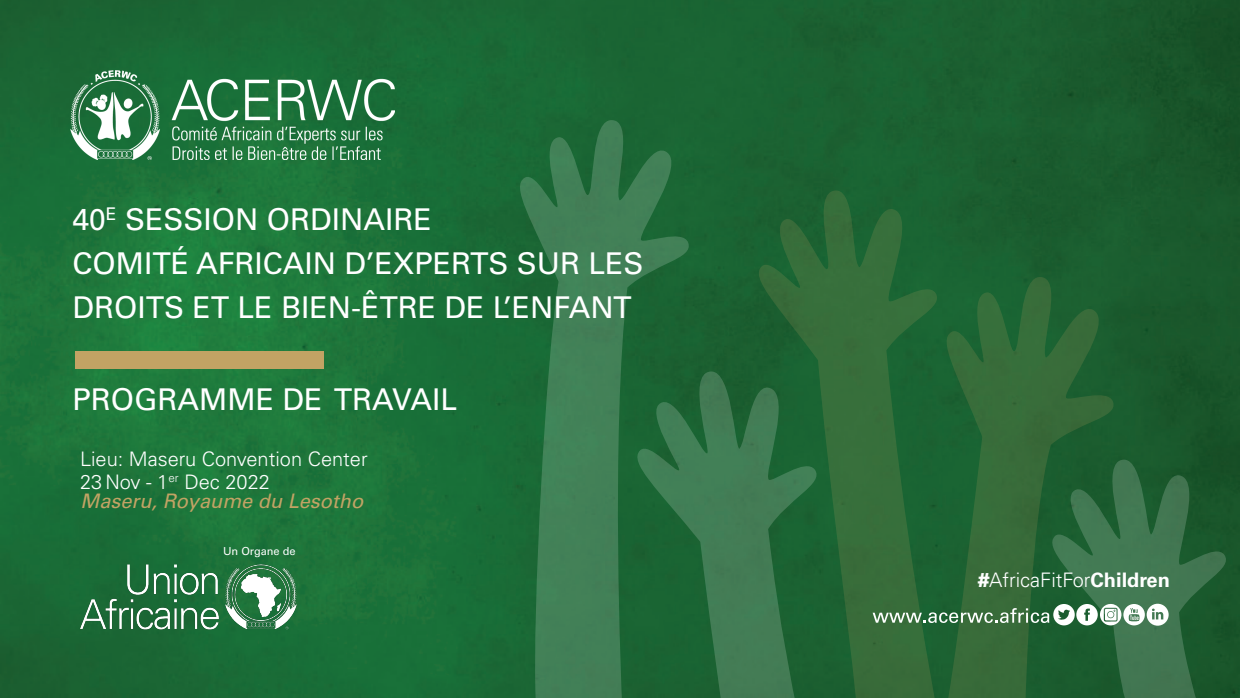
<style>
.page{position:relative;width:1240px;height:698px;background:#fff}
.page>*{position:absolute;margin:0;border:0;box-sizing:border-box;transform-origin:0 0}
.t1{font:30px "Univers";color:#fff}
.t2{font:300 20px "Univers";color:#fff}
.t3{font:italic 20px "Univers";color:#c2a364}
.Bulleted_List{font:11px "Univers";color:#fff}
.s1{font-weight:700}
</style>
<div class="page">
<img style="left:0;top:0;width:1240px;height:698px">
<svg style="left:749px;top:190px;width:196px;height:508px;fill:#366b39"></svg>
<svg style="left:519px;top:119px;width:175px;height:579px;fill:#417f57"></svg>
<svg style="left:628px;top:371px;width:197px;height:327px;fill:#1c6533"></svg>
<svg style="left:937px;top:270px;width:181px;height:428px;fill:#366938"></svg>
<svg style="left:1043px;top:459px;width:184px;height:239px;fill:#1c5e30"></svg>
<svg style="left:873px;top:604px;width:296px;height:22px"></svg>
<div style="left:75px;top:351px;width:249px;height:18px;background:#c2a364"></div>
<img style="left:70px;top:70px;width:324px;height:89px">
<img style="left:79px;top:562px;width:227px;height:85px">
<p class="t1" style="left:73px;top:201px;width:361px">40<sup>E</sup> SESSION ORDINAIRE</p>
<p class="t1" style="left:73px;top:245px;width:573px">COMITÉ AFRICAIN D’EXPERTS SUR LES</p>
<p class="t1" style="left:73px;top:289px;width:560px">DROITS ET LE BIEN-ÊTRE DE L’ENFANT</p>
<p class="t1" style="left:73px;top:381px;width:386px">PROGRAMME DE TRAVAIL</p>
<p class="t2" style="left:80px;top:447px;width:289px">Lieu: Maseru Convention Center</p>
<p class="t3" style="left:81px;top:489px;width:284px">Maseru, Royaume du Lesotho</p>
<p class="t2" style="left:80px;top:470px;width:191px">23 Nov - 1<sup>er</sup> Dec 2022</p>
<p class="Bulleted_List" style="left:223px;top:545px;width:74px">Un Organe de</p>
<p class="t2" style="left:978px;top:568px;width:193px"><span class="s1">#</span>AfricaFitFor<span class="s1">Children</span></p>
</div>
